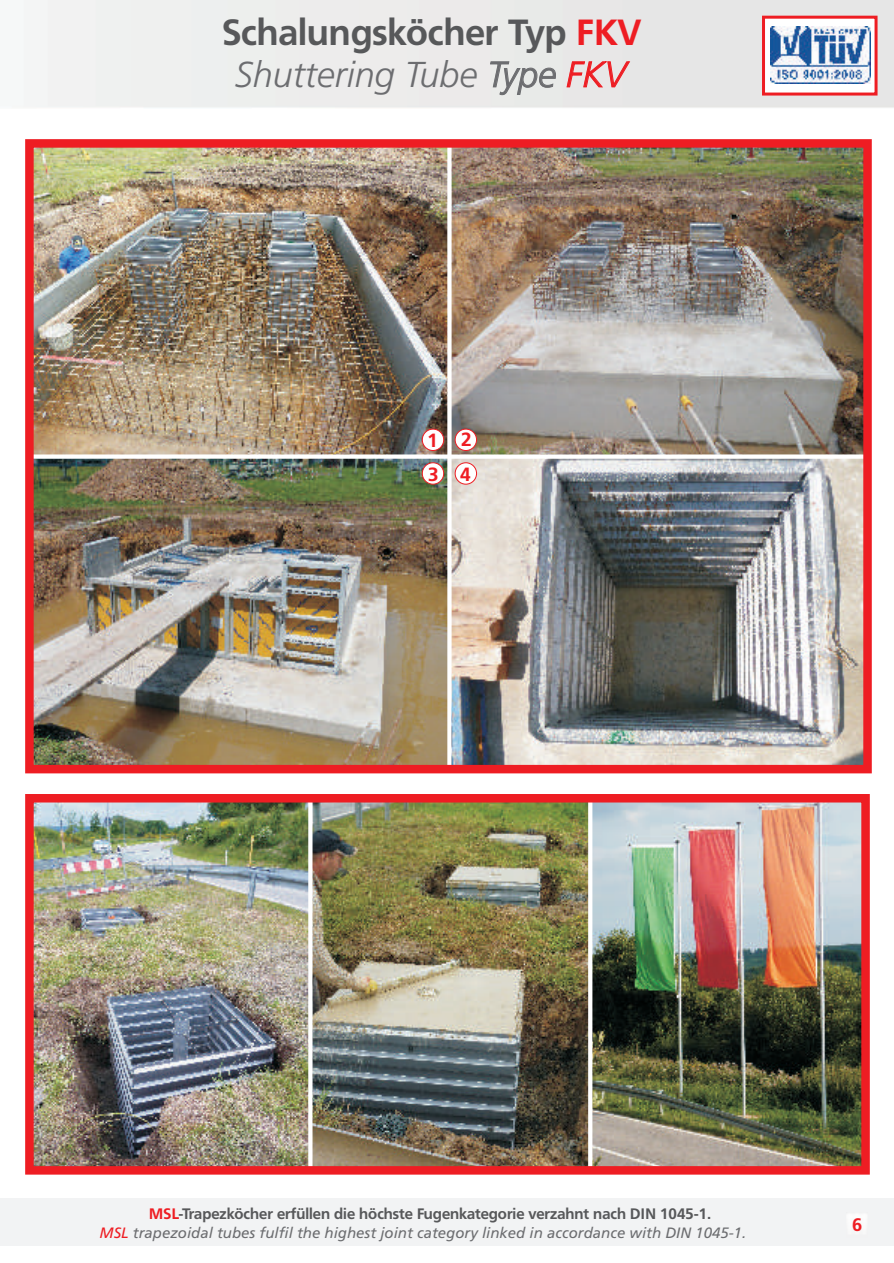
<style>
.page{position:relative;width:894px;height:1263px;background:#fff}
.page>*{position:absolute;margin:0;border:0;box-sizing:border-box;transform-origin:0 0}
.t1{font:700 36px "Frutiger BSK";color:#57585a}
.t2{font:italic 300 36px "Frutiger";color:#6c6d70}
.t3{font:700 18.9px/33.9px "Frutiger BSK";color:#ee1d23}
.t4{font:700 17.85px "Frutiger BSK";color:#ee1d23}
.t5{font:italic 15px "Frutiger";color:#6c6d70}
.t6{font:700 15px "Frutiger BSK";color:#57585a}
.s1{color:#ee1d23}
</style>
<div class="page">
<div style="left:0;top:1198px;width:894px;height:48px;background:#f2f3f4"></div>
<div style="left:762px;top:16px;width:116px;height:80px;background:#fff;border:3px solid #ee1d23"></div>
<img style="left:770px;top:26px;width:101px;height:58px">
<img style="left:849px;top:1215px;width:16px;height:4px">
<img style="left:35px;top:149px;width:827px;height:614px">
<div style="left:422px;top:429px;width:22px;height:22px;background:#fff;border:1px solid #ee1d23;border-radius:50%"></div>
<div style="left:455px;top:429px;width:22px;height:22px;background:#fff;border:1px solid #ee1d23;border-radius:50%"></div>
<div style="left:455px;top:462px;width:22px;height:23px;background:#fff;border:1px solid #ee1d23;border-radius:50%"></div>
<div style="left:422px;top:462px;width:22px;height:23px;background:#fff;border:1px solid #ee1d23;border-radius:50%"></div>
<div style="left:447px;top:144px;width:5px;height:622px;background:#fff"></div>
<div style="left:29px;top:454px;width:839px;height:5px;background:#fff"></div>
<div style="left:25px;top:139px;width:847px;height:634px;border:9px solid #ee1d23"></div>
<img style="left:35px;top:804px;width:825px;height:361px">
<svg style="left:588px;top:804px;width:4px;height:361px"></svg>
<div style="left:308px;top:800px;width:5px;height:368px;background:#fff"></div>
<div style="left:25px;top:794px;width:845px;height:381px;border:9px solid #ee1d23"></div>
<h1 class="t1" style="left:222px;top:18px;width:420px">Schalungsköcher Typ <span class="s1">FKV</span></h1>
<h1 class="t2" style="left:235px;top:60px;width:393px">Shuttering Tube Type <span class="s1">FKV</span></h1>
<p class="t3" style="left:428px;top:425px;width:46px">1 2<br>3 4</p>
<p class="t6" style="left:149px;top:1207px;width:563px"><span class="s1">MSL</span>-Trapezköcher erfüllen die höchste Fugenkategorie verzahnt nach DIN 1045-1.</p>
<p class="t5" style="left:100px;top:1227px;width:648px"><span class="s1">MSL</span> trapezoidal tubes fulfil the highest joint category linked in accordance with DIN 1045-1.</p>
<p class="t4" style="left:852px;top:1218px;width:12px">6</p>
</div>
